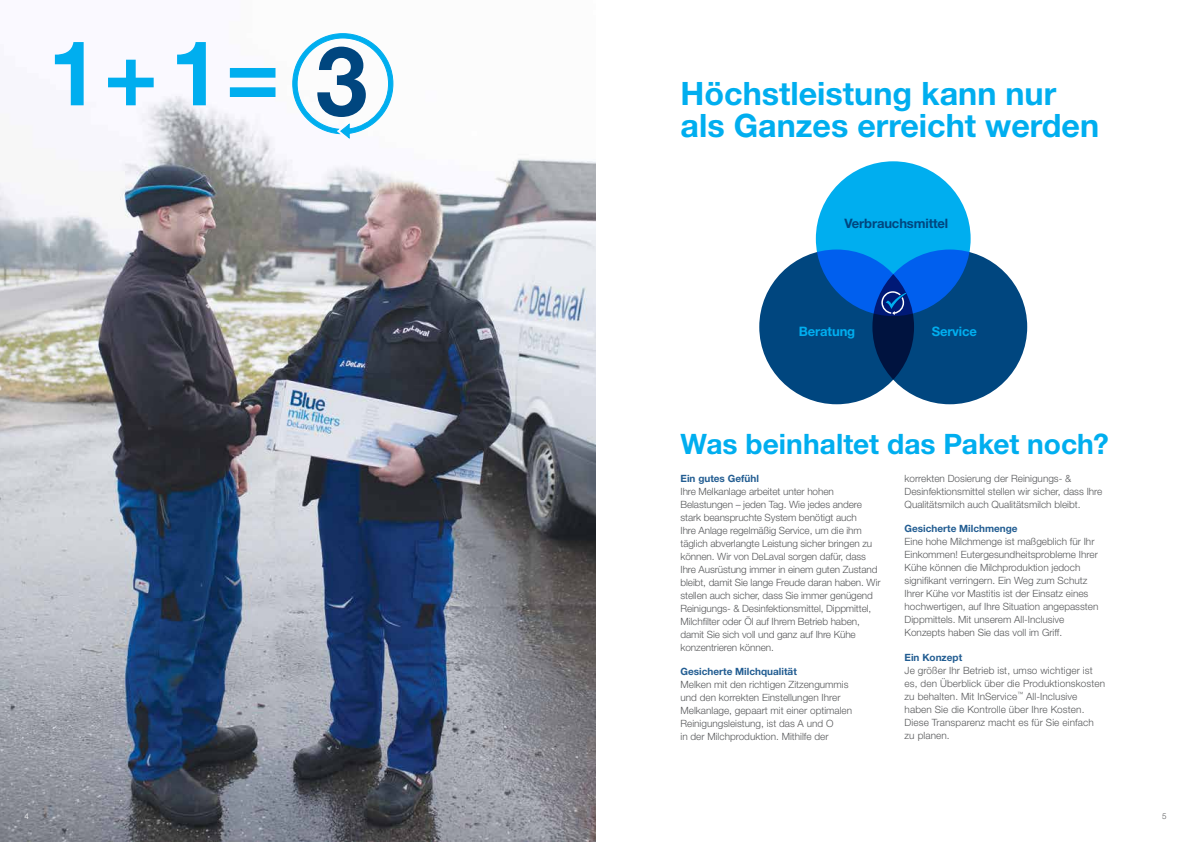
<style>
.page{position:relative;width:1191px;height:842px;background:#fff}
.page>*{position:absolute;margin:0;border:0;box-sizing:border-box;transform-origin:0 0}
.t1{font:700 90.3px "Helvetica Neue LT Std";color:#00aeef}
.t2{font:700 32.2px/32.2px "Helvetica Neue LT Std";color:#00aeef}
.t3{font:700 28.2px "Helvetica Neue LT Std";color:#00aeef}
.t4{font:700 13px "Helvetica Neue LT Std";letter-spacing:-.01em;color:#00467f}
.t5{font:700 13px "Helvetica Neue LT Std";letter-spacing:-.01em;color:#00aeef}
.t6{font:300 10px/13px "Helvetica Neue LT Std";color:#58595b}
.t7{font:700 10px "Helvetica Neue LT Std";color:#225d92}
.t8{font:300 8px "Helvetica Neue LT Std";color:#fff}
.t9{font:300 8px "Helvetica Neue LT Std";color:#58595b}
</style>
<div class="page">
<img style="left:0;top:96px;width:595px;height:746px">
<svg style="left:292px;top:33px;width:102px;height:107px"></svg>
<div style="left:759px;top:250px;width:155px;height:154px;background:#00467f;border-radius:50%"></div>
<div style="left:872px;top:250px;width:155px;height:154px;background:#00467f;border-radius:50%"></div>
<svg style="left:816px;top:161px;width:154px;height:155px;background:#0091eb"></svg>
<svg style="left:881px;top:291px;width:25px;height:24px"></svg>
<h1 class="t1" style="left:48px;top:17px;width:233px">1+ 1=</h1>
<h2 class="t2" style="left:680px;top:76px;width:420px">Höchstleistung kann nur als Ganzes erreicht werden</h2>
<h3 class="t4" style="left:844px;top:215px;width:105px">Verbrauchsmittel</h3>
<h3 class="t5" style="left:799px;top:323px;width:58px">Beratung</h3>
<h3 class="t5" style="left:931px;top:323px;width:47px">Service</h3>
<h3 class="t3" style="left:680px;top:426px;width:430px">Was beinhaltet das Paket noch?</h3>
<p class="t7" style="left:680px;top:472px;width:80px">Ein gutes Gefühl</p>
<p class="t6" style="left:680px;top:485px;width:201px">Ihre Melkanlage arbeitet unter hohen Belastungen – jeden Tag. Wie jedes andere stark beanspruchte System benötigt auch<br>Ihre Anlage regelmäßig Service, um die ihm täglich abverlangte Leistung sicher bringen zu können. Wir von DeLaval sorgen dafür, dass Ihre Ausrüstung immer in einem guten Zustand bleibt, damit Sie lange Freude daran haben. Wir stellen auch sicher, dass Sie immer genügend Reinigungs- &amp; Desinfektionsmittel, Dippmittel, Milchfilter oder Öl auf Ihrem Betrieb haben, damit Sie sich voll und ganz auf Ihre Kühe konzentrieren können.</p>
<p class="t7" style="left:680px;top:666px;width:118px">Gesicherte Milchqualität</p>
<p class="t6" style="left:680px;top:678px;width:173px">Melken mit den richtigen Zitzengummis und den korrekten Einstellungen Ihrer Melkanlage, gepaart mit einer optimalen Reinigungsleistung, ist das A und O<br>in der Milchproduktion. Mithilfe der</p>
<p class="t6" style="left:904px;top:472px;width:199px">korrekten Dosierung der Reinigungs- &amp;<br>Desinfektionsmittel stellen wir sicher, dass Ihre<br>Qualitätsmilch auch Qualitätsmilch bleibt.</p>
<p class="t7" style="left:904px;top:523px;width:115px">Gesicherte Milchmenge</p>
<p class="t6" style="left:904px;top:535px;width:195px">Eine hohe Milchmenge ist maßgeblich für Ihr Einkommen! Eutergesundheitsprobleme Ihrer Kühe können die Milchproduktion jedoch signifikant verringern. Ein Weg zum Schutz Ihrer Kühe vor Mastitis ist der Einsatz eines hochwertigen, auf Ihre Situation angepassten Dippmittels. Mit unserem All-Inclusive Konzepts haben Sie das voll im Griff.</p>
<p class="t7" style="left:904px;top:651px;width:59px">Ein Konzept</p>
<p class="t6" style="left:904px;top:663px;width:202px">Je größer Ihr Betrieb ist, umso wichtiger ist es, den Überblick über die Produktionskosten zu behalten. Mit InService<sup>™</sup> All-Inclusive haben Sie die Kontrolle über Ihre Kosten.<br>Diese Transparenz macht es für Sie einfach zu planen.</p>
<p class="t8" style="left:24px;top:811px;width:6px">4</p>
<p class="t9" style="left:1162px;top:811px;width:6px">5</p>
</div>
